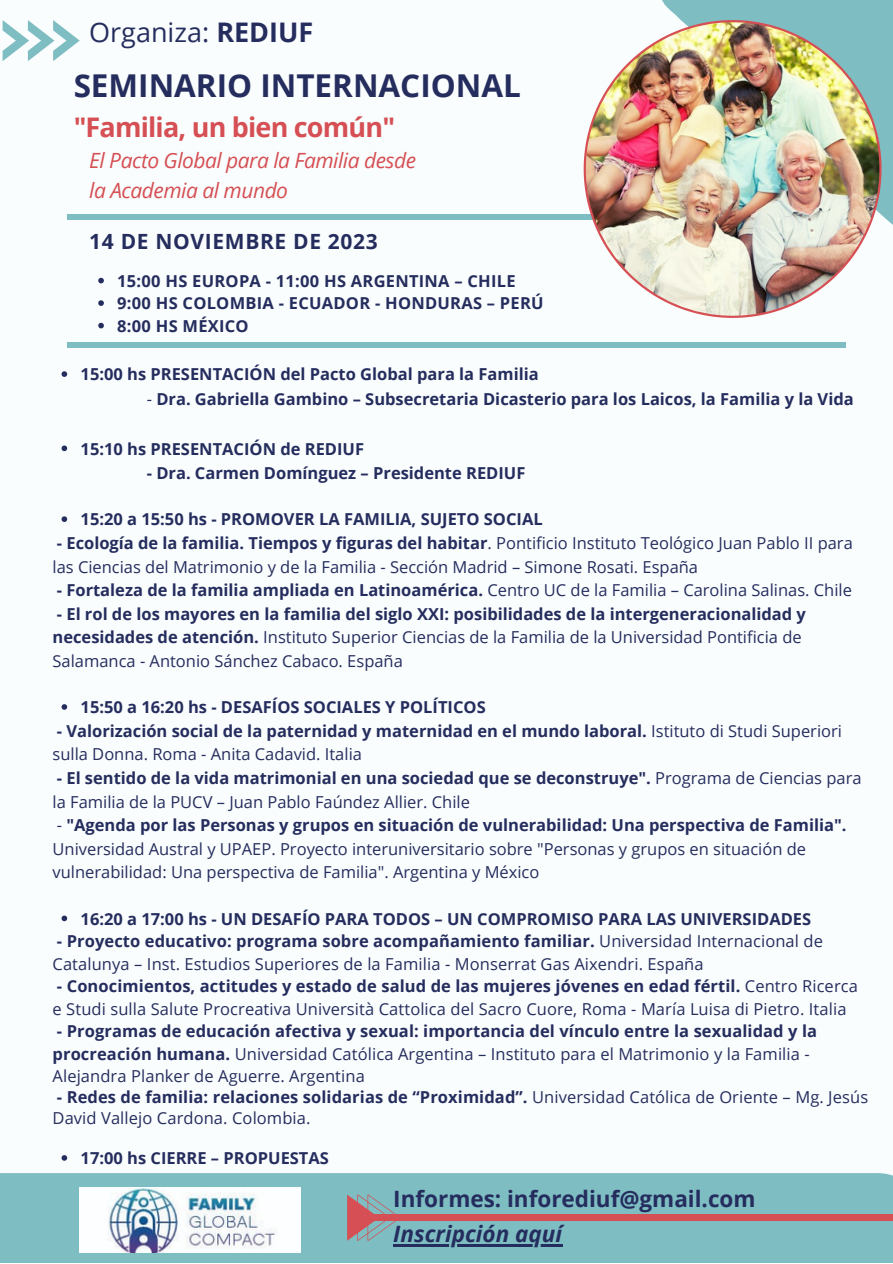
<style>
.page{position:relative;width:893px;height:1264px;background:#fff}
.page>*{position:absolute;margin:0;border:0;box-sizing:border-box;transform-origin:0 0}
.t1{font:700 31.5px "Open Sans";color:#252d5e}
.t2{font:700 27px "Open Sans";letter-spacing:-.03em;color:#d54f54}
.t3{font:27px "Open Sans";color:#252d5e}
.t4{font:700 22.5px "Open Sans";color:#252d5e}
.t5{font:italic 700 22.5px "Open Sans";color:#252d5e}
.t6{font:italic 21px/29.2px "Open Sans";letter-spacing:-.025em;color:#d54f54}
.t7{font:700 21px "Open Sans";letter-spacing:.035em;color:#252d5e}
.t8{font:16.5px/23.5px "Open Sans";letter-spacing:.005em;color:#252d5e}
.t9{font:700 16.5px/23.5px "Open Sans";color:#252d5e}
.s1{font-weight:700}
.s2{font-weight:400}
</style>
<div class="page">
<div style="left:0;top:0;width:892px;height:1262px;background:#fafdfd"></div>
<div style="left:662px;top:0;width:230px;height:224px;background:#7ebdc2"></div>
<div style="left:67px;top:214px;width:778px;height:6px;background:#7ebdc2"></div>
<svg style="left:583px;top:20px;width:298px;height:298px"></svg>
<div style="left:0;top:1173px;width:892px;height:89px;background:#7ebdc2"></div>
<img style="left:80px;top:1187px;width:220px;height:65px">
<svg style="left:62px;top:371px;width:5px;height:6px"></svg>
<svg style="left:62px;top:445px;width:5px;height:6px"></svg>
<svg style="left:62px;top:516px;width:5px;height:6px"></svg>
<svg style="left:62px;top:704px;width:5px;height:5px"></svg>
<svg style="left:62px;top:915px;width:5px;height:6px"></svg>
<svg style="left:62px;top:1155px;width:5px;height:5px"></svg>
<svg style="left:347px;top:1194px;width:53px;height:46px;background:#9c969b"></svg>
<div style="left:67px;top:342px;width:778px;height:6px;background:#7ebdc2"></div>
<svg style="left:3px;top:20px;width:77px;height:41px"></svg>
<svg style="left:98px;top:278px;width:6px;height:5px"></svg>
<svg style="left:98px;top:300px;width:6px;height:6px"></svg>
<svg style="left:98px;top:323px;width:6px;height:5px"></svg>
<hr style="left:393px;top:1244px;width:169px;height:2px;background:#252d5e">
<img style="left:585px;top:22px;width:294px;height:294px;border-radius:50%">
<div style="left:356px;top:1214px;width:536px;height:6px;background:#d54f54"></div>
<p class="t3" style="left:89px;top:14px;width:225px">Organiza: <span class="s1">REDIUF</span></p>
<p class="t1" style="left:74px;top:63px;width:448px">SEMINARIO INTERNACIONAL</p>
<p class="t2" style="left:74px;top:108px;width:323px">"Familia, un bien común"</p>
<p class="t6" style="left:89px;top:146px;width:328px">El Pacto Global para la Familia desde la Academia al mundo</p>
<p class="t7" style="left:89px;top:227px;width:290px">14 DE NOVIEMBRE DE 2023</p>
<p class="t9" style="left:117px;top:268px;width:400px">15:00 HS EUROPA - 11:00 HS ARGENTINA – CHILE</p>
<p class="t9" style="left:117px;top:291px;width:428px">9:00 HS COLOMBIA - ECUADOR - HONDURAS – PERÚ</p>
<p class="t9" style="left:117px;top:313px;width:133px">8:00 HS MÉXICO</p>
<p class="t9" style="left:81px;top:362px;width:459px">15:00 hs PRESENTACIÓN del Pacto Global para la Familia</p>
<p class="t9" style="left:147px;top:387px;width:708px"><span class="s2">-</span> Dra. Gabriella Gambino – Subsecretaria Dicasterio para los Laicos, la Familia y la Vida</p>
<p class="t9" style="left:81px;top:436px;width:285px">15:10 hs PRESENTACIÓN de REDIUF</p>
<p class="t9" style="left:147px;top:461px;width:380px">- Dra. Carmen Domínguez – Presidente REDIUF</p>
<p class="t9" style="left:81px;top:507px;width:463px">15:20 a 15:50 hs - PROMOVER LA FAMILIA, SUJETO SOCIAL</p>
<p class="t8" style="left:53px;top:531px;width:801px"><span class="s1">- Ecología de la familia. Tiempos y figuras del habitar</span>. Pontificio Instituto Teológico Juan Pablo II para las Ciencias del Matrimonio y de la Familia - Sección Madrid – Simone Rosati. España</p>
<p class="t9" style="left:57px;top:578px;width:796px">- Fortaleza de la familia ampliada en Latinoamérica. <span class="s2">Centro UC de la Familia – Carolina Salinas. Chile</span></p>
<p class="t9" style="left:53px;top:601px;width:754px">- El rol de los mayores en la familia del siglo XXI: posibilidades de la intergeneracionalidad y necesidades de atención. <span class="s2">Instituto Superior Ciencias de la Familia de la Universidad Pontificia de<br>Salamanca - Antonio Sánchez Cabaco. España</span></p>
<p class="t9" style="left:81px;top:695px;width:406px">15:50 a 16:20 hs - DESAFÍOS SOCIALES Y POLÍTICOS</p>
<p class="t9" style="left:53px;top:718px;width:790px">- Valorización social de la paternidad y maternidad en el mundo laboral. <span class="s2">Istituto di Studi Superiori sulla Donna. Roma - Anita Cadavid. Italia</span></p>
<p class="t8" style="left:53px;top:765px;width:810px"><span class="s1">- El sentido de la vida matrimonial en una sociedad que se deconstruye".</span> Programa de Ciencias para la Familia de la PUCV – Juan Pablo Faúndez Allier. Chile</p>
<p class="t8" style="left:53px;top:813px;width:795px">- <span class="s1">"Agenda por las Personas y grupos en situación de vulnerabilidad: Una perspectiva de Familia".<br></span>Universidad Austral y UPAEP. Proyecto interuniversitario sobre "Personas y grupos en situación de vulnerabilidad: Una perspectiva de Familia". Argentina y México</p>
<p class="t9" style="left:81px;top:906px;width:732px">16:20 a 17:00 hs - UN DESAFÍO PARA TODOS – UN COMPROMISO PARA LAS UNIVERSIDADES</p>
<p class="t8" style="left:53px;top:929px;width:771px;line-height:22.5px"><span class="s1">- Proyecto educativo: programa sobre acompañamiento familiar.</span> Universidad Internacional de<br>Catalunya – Inst. Estudios Superiores de la Familia - Monserrat Gas Aixendri. España</p>
<p class="t8" style="left:53px;top:974px;width:806px;line-height:22.5px"><span class="s1">- Conocimientos, actitudes y estado de salud de las mujeres jóvenes en edad fértil.</span> Centro Ricerca e Studi sulla Salute Procreativa Università Cattolica del Sacro Cuore, Roma - María Luisa di Pietro. Italia</p>
<p class="t8" style="left:53px;top:1019px;width:766px;line-height:22.5px"><span class="s1">- Programas de educación afectiva y sexual: importancia del vínculo entre la sexualidad y la procreación humana.</span> Universidad Católica Argentina – Instituto para el Matrimonio y la Familia -<br>Alejandra Planker de Aguerre. Argentina</p>
<p class="t8" style="left:53px;top:1086px;width:817px;line-height:20.2px"><span class="s1">- Redes de familia: relaciones solidarias de “Proximidad”.</span> Universidad Católica de Oriente – Mg. Jesús<br>David Vallejo Cardona. Colombia.</p>
<p class="t9" style="left:81px;top:1145px;width:250px">17:00 hs CIERRE – PROPUESTAS</p>
<p class="t4" style="left:393px;top:1183px;width:364px">Informes: inforediuf@gmail.com</p>
<p class="t5" style="left:393px;top:1217px;width:170px">Inscripción aquí</p>
</div>
